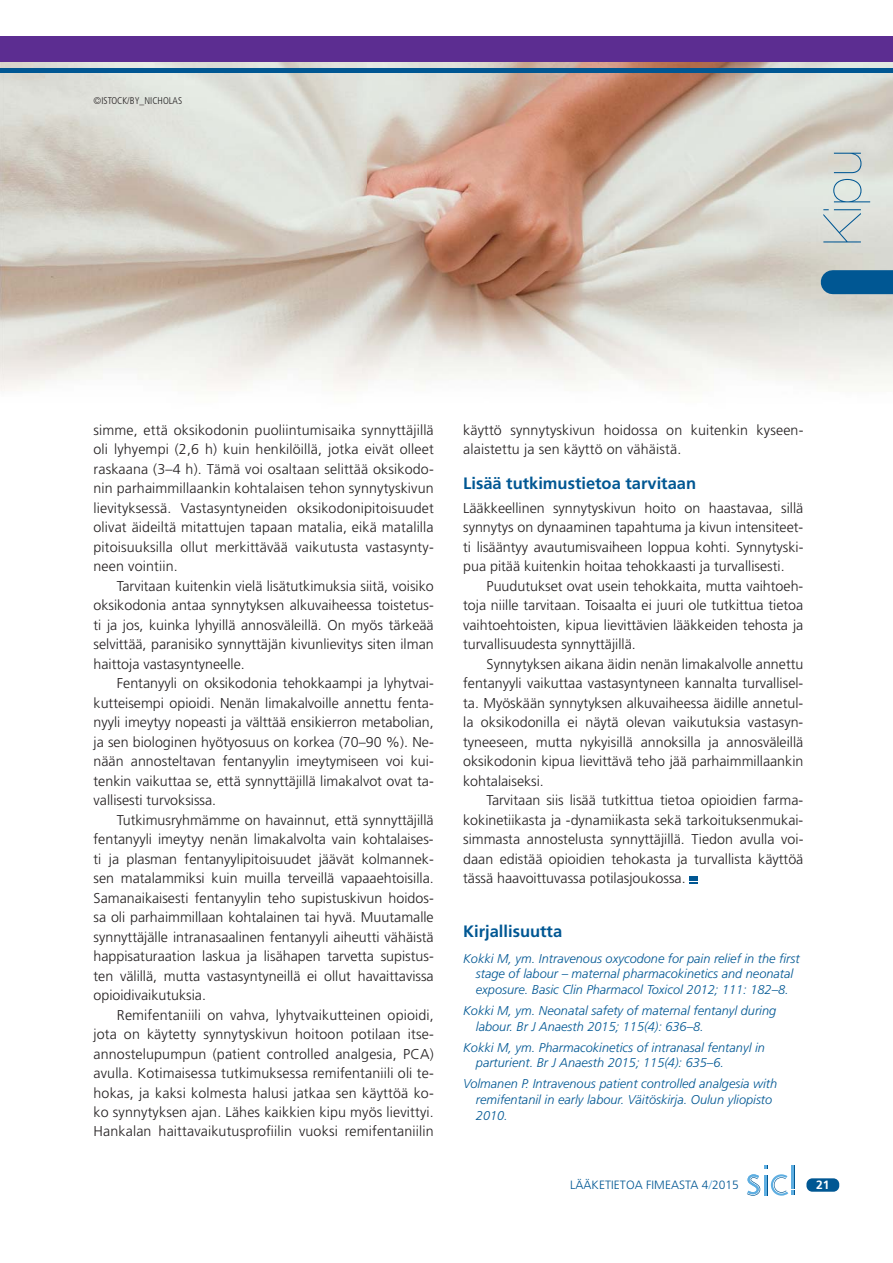
<style>
.page{position:relative;width:893px;height:1263px;background:#fff}
.page>*{position:absolute;margin:0;border:0;box-sizing:border-box;transform-origin:0 0}
.t1{font:200 52.5px "Helvetica Neue";color:#005793}
.t2{font:700 16.5px "Frutiger";color:#005793}
.t3{font:300 14.25px/19.5px "Frutiger";color:#231f20;text-align:justify}
.t4{font:italic 300 12.75px/15.8px "Frutiger";color:#005793}
.t5{font:300 12px "Frutiger";letter-spacing:.005em;color:#005793}
.t6{font:700 12px "Frutiger";color:#fff}
.t7{font:300 condensed 9.75px "Frutiger";color:#231f20}
.s1{color:#5eaee1}
</style>
<div class="page">
<div style="left:806px;top:1178px;width:33px;height:14px;background:#005793;border-radius:6px"></div>
<svg style="left:747px;top:1165px;width:48px;height:31px"></svg>
<img style="left:0;top:62px;width:892px;height:329px">
<div style="left:0;top:36px;width:892px;height:26px;background:#5c2d91"></div>
<hr style="left:0;top:68px;width:892px;height:4px;background:#005793">
<div style="left:832px;top:270px;width:60px;height:24px;background:#005793"></div>
<div style="left:689px;top:876px;width:8px;height:5px;background:#005793"></div>
<p class="t7" style="left:94px;top:97px;width:90px">©ISTOCK/BY_NICHOLAS</p>
<h1 class="t1" style="left:823px;top:245px;width:97px;rotate:-90deg">Kipu</h1>
<p class="t3" style="left:94px;top:421px;width:342px">simme, että oksikodonin puoliintumisaika synnyttäjillä oli lyhyempi (2,6 h) kuin henkilöillä, jotka eivät olleet raskaana (3–4 h). Tämä voi osaltaan selittää oksikodo&shy;nin parhaimmillaankin kohtalaisen tehon synnytyskivun lievityksessä. Vastasyntyneiden oksikodonipitoisuudet olivat äideiltä mitattujen tapaan matalia, eikä matalilla pitoisuuksilla ollut merkittävää vaikutusta vastasynty&shy;neen vointiin.</p>
<p class="t3" style="left:94px;top:577px;width:342px;text-indent:23px">Tarvitaan kuitenkin vielä lisätutkimuksia siitä, voisiko oksikodonia antaa synnytyksen alkuvaiheessa toistetus&shy;ti ja jos, kuinka lyhyillä annosväleillä. On myös tärkeää selvittää, paranisiko synnyttäjän kivunlievitys siten ilman haittoja vastasyntyneelle.</p>
<p class="t3" style="left:94px;top:675px;width:342px;text-indent:23px">Fentanyyli on oksikodonia tehokkaampi ja lyhytvai&shy;kutteisempi opioidi. Nenän limakalvoille annettu fenta&shy;nyyli imeytyy nopeasti ja välttää ensikierron metabolian, ja sen biologinen hyötyosuus on korkea (70–90 %). Ne&shy;nään annosteltavan fentanyylin imeytymiseen voi kui&shy;tenkin vaikuttaa se, että synnyttäjillä limakalvot ovat ta&shy;vallisesti turvoksissa.</p>
<p class="t3" style="left:94px;top:811px;width:342px;text-indent:23px">Tutkimusryhmämme on havainnut, että synnyttäjillä fentanyyli imeytyy nenän limakalvolta vain kohtalaises&shy;ti ja plasman fentanyylipitoisuudet jäävät kolmannek&shy;sen matalammiksi kuin muilla terveillä vapaaehtoisilla.<br>Samanaikaisesti fentanyylin teho supistuskivun hoidos&shy;sa oli parhaimmillaan kohtalainen tai hyvä. Muutamalle synnyttäjälle intranasaalinen fentanyyli aiheutti vähäistä happisaturaation laskua ja lisähapen tarvetta supistus&shy;ten välillä, mutta vastasyntyneillä ei ollut havaittavissa opioidi vaikutuksia.</p>
<p class="t3" style="left:94px;top:1006px;width:342px;text-indent:23px">Remifentaniili on vahva, lyhytvaikutteinen opioidi, jota on käytetty synnytyskivun hoitoon potilaan itse&shy;annostelupumpun (patient controlled analgesia, PCA) avulla. Kotimaisessa tutkimuksessa remifentaniili oli te&shy;hokas, ja kaksi kolmesta halusi jatkaa sen käyttöä ko&shy;ko synnytyksen ajan. Lähes kaikkien kipu myös lievittyi.<br>Hankalan haittavaikutusprofiilin vuoksi remifentaniilin</p>
<p class="t3" style="left:463px;top:421px;width:342px">käyttö synnytyskivun hoidossa on kuitenkin kyseen&shy;alaistettu ja sen käyttö on vähäistä.</p>
<p class="t2" style="left:463px;top:477px;width:234px">Lisää tutkimustietoa tarvitaan</p>
<p class="t3" style="left:463px;top:499px;width:342px">Lääkkeellinen synnytyskivun hoito on haastavaa, sillä synnytys on dynaaminen tapahtuma ja kivun intensiteet&shy;ti lisääntyy avautumisvaiheen loppua kohti. Synnytyski&shy;pua pitää kuitenkin hoitaa tehokkaasti ja turvallisesti.</p>
<p class="t3" style="left:463px;top:577px;width:342px;text-indent:23px">Puudutukset ovat usein tehokkaita, mutta vaihtoeh&shy;toja niille tarvitaan. Toisaalta ei juuri ole tutkittua tietoa vaihtoehtoisten, kipua lievittävien lääkkeiden tehosta ja turvallisuudesta synnyttäjillä.</p>
<p class="t3" style="left:463px;top:655px;width:342px;text-indent:23px">Synnytyksen aikana äidin nenän limakalvolle annettu fentanyyli vaikuttaa vastasyntyneen kannalta turvallisel&shy;ta. Myöskään synnytyksen alkuvaiheessa äidille annetul&shy;la oksikodonilla ei näytä olevan vaikutuksia vastasyn&shy;tyneeseen, mutta nykyisillä annoksilla ja annosväleillä oksikodonin kipua lievittävä teho jää parhaimmillaankin kohtalaiseksi.</p>
<p class="t3" style="left:463px;top:792px;width:342px;text-indent:23px">Tarvitaan siis lisää tutkittua tietoa opioidien farma&shy;kokinetiikasta ja -dynamiikasta sekä tarkoituksenmukai&shy;simmasta annostelusta synnyttäjillä. Tiedon avulla voi&shy;daan edistää opioidien tehokasta ja turvallista käyttöä tässä haavoittuvassa potilasjoukossa.</p>
<p class="t2" style="left:463px;top:925px;width:100px">Kirjallisuutta</p>
<p class="t4" style="left:463px;top:951px;width:338px;text-align:center">Kokki M, ym. Intravenous oxycodone for pain relief in the first stage of labour – maternal pharmacokinetics and neonatal exposure. Basic Clin Pharmacol Toxicol 2012; 111: 182–8.</p>
<p class="t4" style="left:476px;top:1004px;width:302px;text-indent:-13px">Kokki M, ym. Neonatal safety of maternal fentanyl during labour. Br J Anaesth 2015; 115(4): 636–8.</p>
<p class="t4" style="left:476px;top:1040px;width:290px;text-indent:-13px">Kokki M, ym. Pharmacokinetics of intranasal fentanyl in parturient. Br J Anaesth 2015; 115(4): 635–6.</p>
<p class="t4" style="left:476px;top:1077px;width:303px;text-indent:-13px">Volmanen P. Intravenous patient controlled analgesia with remifentanil in early labour. Väitöskirja. Oulun yliopisto<br>2010.</p>
<p class="t5" style="left:570px;top:1180px;width:170px">LÄÄKETIETOA FIMEASTA 4<span class="s1">/</span>2015</p>
<p class="t6" style="left:816px;top:1180px;width:15px">21</p>
</div>
